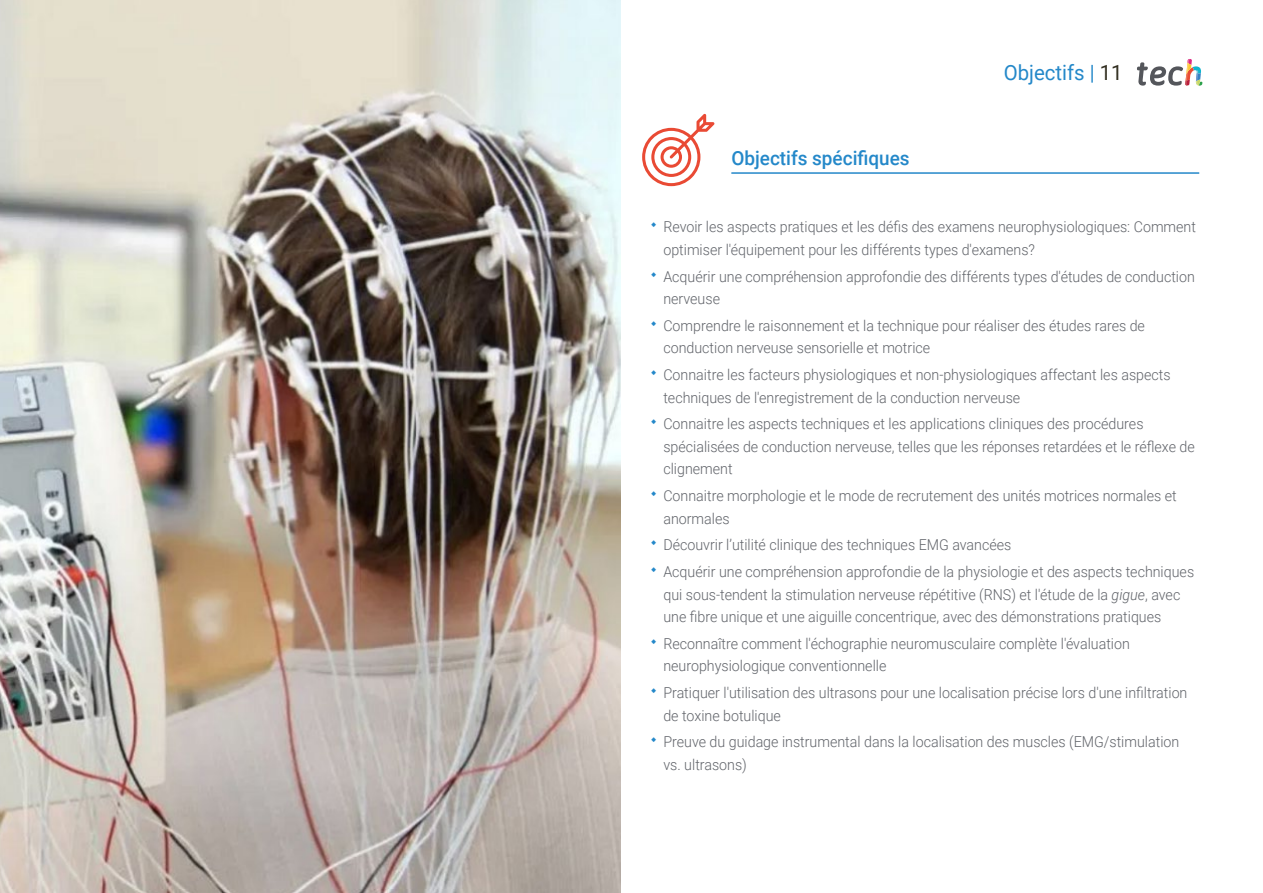
<style>
.page{position:relative;width:1263px;height:893px;background:#fff}
.page>*{position:absolute;margin:0;border:0;box-sizing:border-box;transform-origin:0 0}
.t1{font:21px "Roboto";color:#2488c9}
.t2{font:500 19.5px "Roboto";color:#2488c9}
.t3{font:300 15px/22.5px "Roboto";color:#61646a;scale:.95 1}
.s1{color:#312e20}
.s2{font-style:italic}
</style>
<div class="page">
<svg style="left:642px;top:114px;width:72px;height:72px"></svg>
<hr style="left:731px;top:173px;width:468px;height:1px;background:#2488c9">
<svg style="left:1137px;top:59px;width:65px;height:27px"></svg>
<img style="left:0;top:0;width:621px;height:893px">
<h2 class="t2" style="left:731px;top:144px;width:180px">Objectifs spécifiques</h2>
<h1 class="t1" style="left:1004px;top:57px;width:120px">Objectifs | <span class="s1">11</span></h1>
<p class="t3" style="left:663px;top:215px;width:562px">Revoir les aspects pratiques et les défis des examens neurophysiologiques: Comment optimiser l'équipement pour les différents types d'examens?</p>
<p class="t3" style="left:663px;top:264px;width:561px">Acquérir une compréhension approfondie des différents types d'études de conduction nerveuse</p>
<p class="t3" style="left:663px;top:314px;width:508px">Comprendre le raisonnement et la technique pour réaliser des études rares de conduction nerveuse sensorielle et motrice</p>
<p class="t3" style="left:663px;top:363px;width:535px">Connaitre les facteurs physiologiques et non-physiologiques affectant les aspects techniques de l'enregistrement de la conduction nerveuse</p>
<p class="t3" style="left:663px;top:412px;width:561px">Connaitre les aspects techniques et les applications cliniques des procédures spécialisées de conduction nerveuse, telles que les réponses retardées et le réflexe de clignement</p>
<p class="t3" style="left:663px;top:484px;width:542px">Connaitre morphologie et le mode de recrutement des unités motrices normales et anormales</p>
<p class="t3" style="left:663px;top:531px;width:560px;line-height:26.7px">Découvrir l’utilité clinique des techniques EMG avancées<br>Acquérir une compréhension approfondie de la physiologie et des aspects techniques</p>
<p class="t3" style="left:663px;top:582px;width:546px">qui sous-tendent la stimulation nerveuse répétitive (RNS) et l'étude de la <span class="s2">gigue</span>, avec une fibre unique et une aiguille concentrique, avec des démonstrations pratiques</p>
<p class="t3" style="left:663px;top:632px;width:493px">Reconnaître comment l'échographie neuromusculaire complète l'évaluation neurophysiologique conventionnelle</p>
<p class="t3" style="left:663px;top:681px;width:553px">Pratiquer l'utilisation des ultrasons pour une localisation précise lors d'une infiltration de toxine botulique</p>
<p class="t3" style="left:663px;top:730px;width:545px">Preuve du guidage instrumental dans la localisation des muscles (EMG/stimulation vs. ultrasons)</p>
</div>
